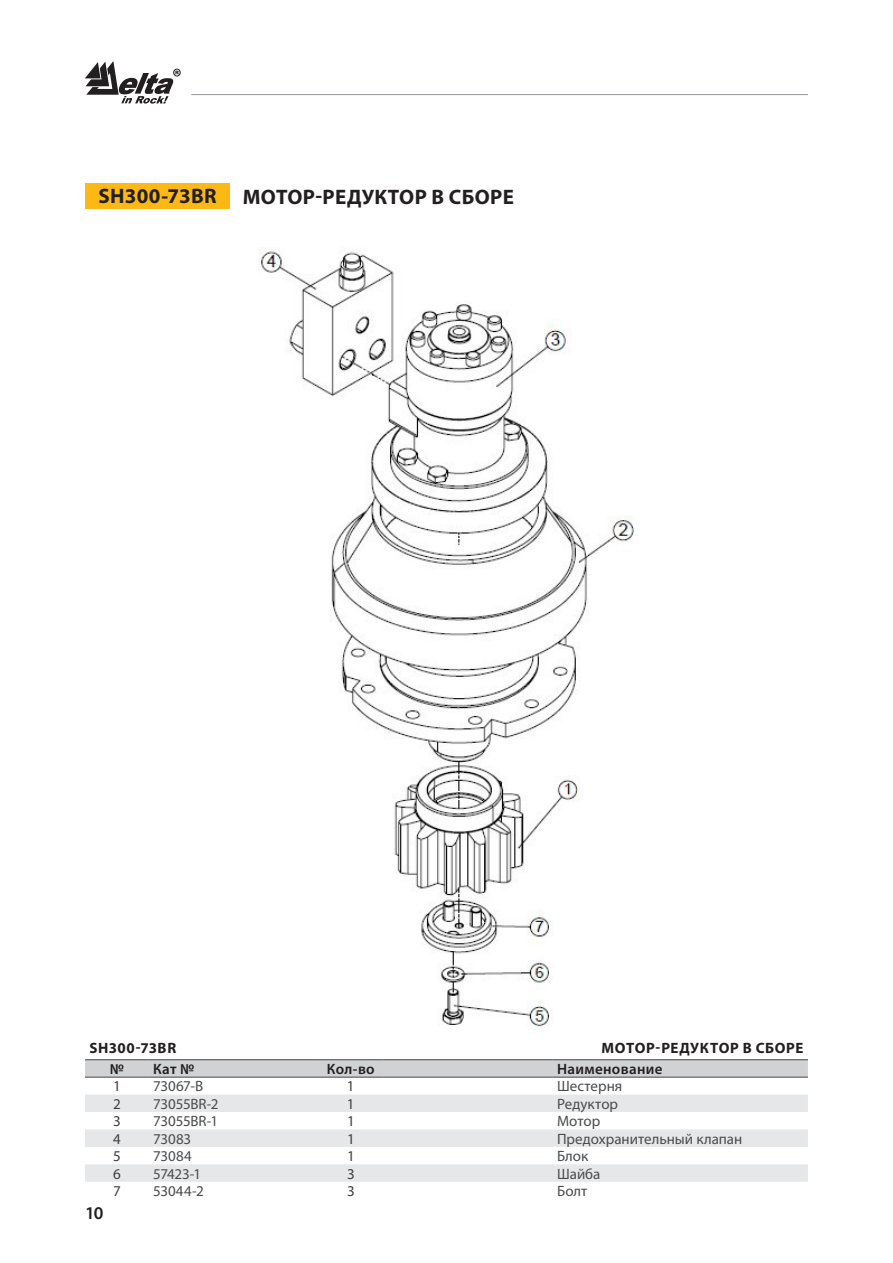
<style>
.page{position:relative;width:893px;height:1263px;background:#fff}
.page>*{position:absolute;margin:0;border:0;box-sizing:border-box;transform-origin:0 0}
.Subtitle{font:700 21px "Myriad Pro";letter-spacing:.02em;color:#231f20}
.Table_Head{font:700 21px "Myriad Pro";letter-spacing:.01em;color:#231f20}
.t1{font:600 18px "Myriad Pro";color:#231f20}
.Table{font:15px "Myriad Pro";letter-spacing:-.005em;color:#4b4c4d}
.Running_Title_Right{font:700 15px "Myriad Pro";letter-spacing:.04em;color:#231f20}
.Table_Head_Left{font:600 15px "Myriad Pro";letter-spacing:.025em;color:#231f20}
.Table_center{font:15px "Myriad Pro";color:#3e3e3f}
.Running_Title_left{font:700 15px "Myriad Pro";letter-spacing:.025em;color:#231f20}
.Table_Head-2{font:600 15px "Myriad Pro";color:#231f20}
</style>
<div class="page">
<hr style="left:191px;top:94px;width:617px;height:1px;background:#939598">
<svg style="left:85px;top:61px;width:96px;height:43px"></svg>
<div style="left:85px;top:183px;width:145px;height:25px;background:#fcb814"></div>
<div style="left:85px;top:1060px;width:723px;height:16px;background:#d1d2d4"></div>
<svg style="left:85px;top:1094px;width:723px;height:88px;fill:#e6e7e9"></svg>
<hr style="left:85px;top:1059px;width:64px;height:1px;background:#57585a">
<hr style="left:319px;top:1059px;width:64px;height:1px;background:#57585a">
<hr style="left:383px;top:1059px;width:170px;height:1px;background:#57585a">
<hr style="left:85px;top:1076px;width:64px;height:2px;background:#57585a">
<hr style="left:319px;top:1076px;width:64px;height:2px;background:#57585a">
<hr style="left:383px;top:1076px;width:170px;height:2px;background:#57585a">
<hr style="left:149px;top:1059px;width:170px;height:1px;background:#57585a">
<hr style="left:149px;top:1076px;width:170px;height:2px;background:#57585a">
<hr style="left:553px;top:1059px;width:255px;height:1px;background:#57585a">
<hr style="left:553px;top:1076px;width:255px;height:2px;background:#57585a">
<img style="left:258px;top:247px;width:376px;height:780px">
<p class="Table_Head" style="left:99px;top:185px;width:120px">SH300-73BR</p>
<p class="Subtitle" style="left:243px;top:185px;width:273px">МОТОР-РЕДУКТОР В СБОРЕ</p>
<p class="Running_Title_left" style="left:89px;top:1039px;width:88px">SH300-73BR</p>
<p class="Running_Title_Right" style="left:601px;top:1039px;width:204px">МОТОР-РЕДУКТОР В СБОРЕ</p>
<p class="Table_Head-2" style="left:110px;top:1061px;width:16px">№</p>
<p class="Table_Head_Left" style="left:153px;top:1061px;width:43px">Кат №</p>
<p class="Table_Head-2" style="left:327px;top:1061px;width:49px">Кол-во</p>
<p class="Table_Head_Left" style="left:557px;top:1061px;width:107px">Наименование</p>
<p class="Table_center" style="left:113px;top:1078px;width:9px">1</p>
<p class="Table" style="left:153px;top:1078px;width:52px">73067-B</p>
<p class="Table_center" style="left:347px;top:1078px;width:9px">1</p>
<p class="Table" style="left:557px;top:1078px;width:67px">Шестерня</p>
<p class="Table_center" style="left:113px;top:1096px;width:9px">2</p>
<p class="Table" style="left:153px;top:1096px;width:67px">73055BR-2</p>
<p class="Table_center" style="left:347px;top:1096px;width:9px">1</p>
<p class="Table" style="left:557px;top:1096px;width:63px">Редуктор</p>
<p class="Table_center" style="left:113px;top:1113px;width:9px">3</p>
<p class="Table" style="left:153px;top:1113px;width:67px">73055BR-1</p>
<p class="Table_center" style="left:347px;top:1113px;width:9px">1</p>
<p class="Table" style="left:557px;top:1113px;width:45px">Мотор</p>
<p class="Table_center" style="left:113px;top:1130px;width:9px">4</p>
<p class="Table" style="left:153px;top:1130px;width:40px">73083</p>
<p class="Table_center" style="left:347px;top:1130px;width:9px">1</p>
<p class="Table" style="left:557px;top:1130px;width:187px">Предохранительный клапан</p>
<p class="Table_center" style="left:113px;top:1148px;width:9px">5</p>
<p class="Table" style="left:153px;top:1148px;width:40px">73084</p>
<p class="Table_center" style="left:347px;top:1148px;width:9px">1</p>
<p class="Table" style="left:557px;top:1148px;width:33px">Блок</p>
<p class="Table_center" style="left:113px;top:1165px;width:9px">6</p>
<p class="Table" style="left:153px;top:1165px;width:50px">57423-1</p>
<p class="Table_center" style="left:347px;top:1165px;width:9px">3</p>
<p class="Table" style="left:557px;top:1165px;width:45px">Шайба</p>
<p class="Table_center" style="left:113px;top:1183px;width:9px">7</p>
<p class="Table" style="left:153px;top:1183px;width:52px">53044-2</p>
<p class="Table_center" style="left:347px;top:1183px;width:9px">3</p>
<p class="Table" style="left:557px;top:1183px;width:32px">Болт</p>
<p class="t1" style="left:85px;top:1203px;width:20px">10</p>
</div>
